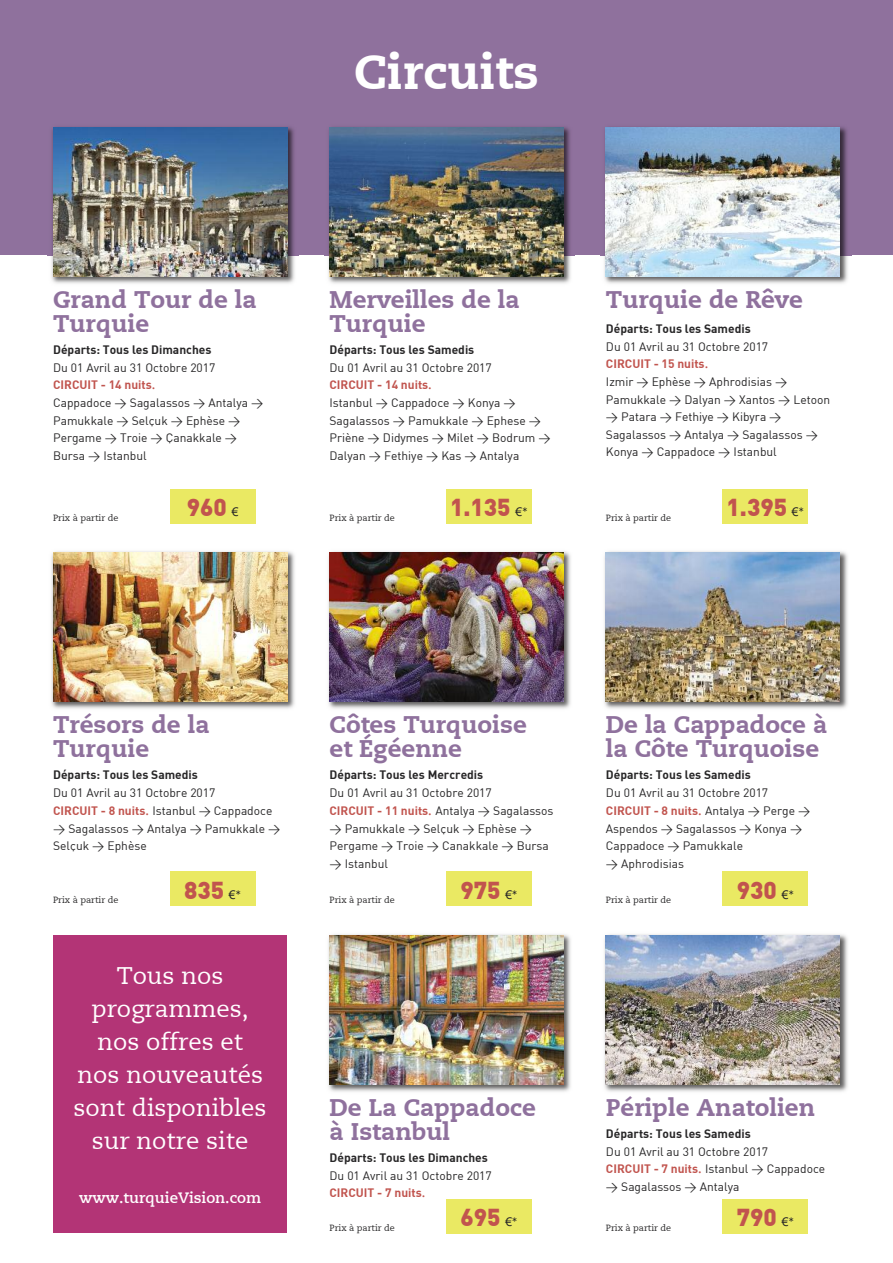
<style>
.page{position:relative;width:893px;height:1263px;background:#fff}
.page>*{position:absolute;margin:0;border:0;box-sizing:border-box;transform-origin:0 0}
.t1{font:48px "Caecilia Heavy Os F Ti";color:#fff}
.t2{font:24px/24px "Caecilia Heavy Os F Ti";color:#8f719d}
.t3{font:24px/33px "Caecilia Roman Ti";color:#fff;text-align:center}
.t4{font:900 24px "DI Nbek";color:#c1544e}
.t5{font:15px "Caecilia Bold Ti";color:#fff}
.t6{font:12px/17.4px "DIN Bek";color:#272627}
.t7{font:12px "DINBEK Bold";color:#272627}
.t8{font:12px "DINBEK Bold";color:#c1544e}
.t9{font:9px "Caecilia Roman Ti";color:#272627}
.s1{font-family:"Caecilia Bold Ti"}
.s2{font-family:"Arial";font-weight:400;font-size:12px;color:#272627}
.s3{font-family:"DIN Bek";font-weight:400;font-size:12px;color:#272627}
.s4{font-family:"DINBEK Bold";color:#c1544e}
.s5{font-family:"Caecilia Bold Ti";color:#c1544e}
.s6{font-family:"DIN Bek";color:#272627}
</style>
<div class="page">
<div style="left:53px;top:935px;width:234px;height:298px;background:#b33476"></div>
<div style="left:0;top:0;width:893px;height:255px;background:#8f719d"></div>
<img style="left:324px;top:127px;width:251px;height:157px">
<img style="left:330px;top:128px;width:233px;height:148px">
<div style="left:446px;top:489px;width:85px;height:34px;background:#eae963"></div>
<img style="left:48px;top:127px;width:250px;height:157px">
<img style="left:53px;top:128px;width:234px;height:148px">
<div style="left:170px;top:489px;width:85px;height:34px;background:#eae963"></div>
<img style="left:601px;top:127px;width:250px;height:157px">
<img style="left:606px;top:128px;width:234px;height:148px">
<img style="left:51px;top:551px;width:244px;height:158px">
<img style="left:53px;top:553px;width:234px;height:149px">
<div style="left:723px;top:489px;width:85px;height:34px;background:#eae963"></div>
<img style="left:328px;top:551px;width:243px;height:158px">
<img style="left:330px;top:553px;width:233px;height:149px">
<div style="left:446px;top:872px;width:85px;height:34px;background:#eae963"></div>
<img style="left:604px;top:551px;width:244px;height:158px">
<img style="left:606px;top:553px;width:234px;height:149px">
<div style="left:723px;top:872px;width:85px;height:34px;background:#eae963"></div>
<img style="left:328px;top:934px;width:243px;height:158px">
<img style="left:330px;top:935px;width:233px;height:149px">
<div style="left:446px;top:1199px;width:85px;height:34px;background:#eae963"></div>
<img style="left:604px;top:934px;width:244px;height:158px">
<img style="left:606px;top:935px;width:234px;height:149px">
<div style="left:723px;top:1199px;width:85px;height:34px;background:#eae963"></div>
<div style="left:170px;top:872px;width:85px;height:34px;background:#eae963"></div>
<h1 class="t1" style="left:354px;top:43px;width:186px">Circuits</h1>
<h2 class="t2" style="left:606px;top:288px;width:198px">Turquie de Rêve</h2>
<p class="t7" style="left:606px;top:321px;width:146px">Départs: Tous les Samedis</p>
<p class="t6" style="left:606px;top:337px;width:164px">Du 01 Avril au 31 Octobre 2017</p>
<p class="t8" style="left:606px;top:356px;width:104px">CIRCUIT - 15 nuits<span class="s1">.</span></p>
<p class="t6" style="left:606px;top:373px;width:226px">Izmir &gt; Ephèse &gt; Aphrodisias &gt;<br>Pamukkale &gt; Dalyan &gt; Xantos &gt; Letoon &gt; Patara &gt; Fethiye &gt; Kibyra &gt;<br>Sagalassos &gt; Antalya &gt; Sagalassos &gt;<br>Konya &gt; Cappadoce &gt; Istanbul</p>
<h2 class="t2" style="left:330px;top:288px;width:192px">Merveilles de la<br>Turquie</h2>
<p class="t7" style="left:330px;top:342px;width:146px">Départs: Tous les Samedis</p>
<p class="t6" style="left:330px;top:358px;width:164px">Du 01 Avril au 31 Octobre 2017</p>
<p class="t8" style="left:330px;top:377px;width:104px">CIRCUIT - 14 nuits<span class="s1">.</span></p>
<p class="t6" style="left:330px;top:394px;width:223px">Istanbul &gt; Cappadoce &gt; Konya &gt;<br>Sagalassos &gt; Pamukkale &gt; Ephese &gt;<br>Priène &gt; Didymes &gt; Milet &gt; Bodrum &gt;<br>Dalyan &gt; Fethiye &gt; Kas &gt; Antalya</p>
<h2 class="t4" style="left:450px;top:491px;width:79px">1.135 <span class="s2">€</span><span class="s3">*</span></h2>
<h2 class="t2" style="left:53px;top:288px;width:205px">Grand Tour de la<br>Turquie</h2>
<p class="t7" style="left:53px;top:342px;width:160px">Départs: Tous les Dimanches</p>
<p class="t6" style="left:53px;top:358px;width:164px">Du 01 Avril au 31 Octobre 2017</p>
<p class="t8" style="left:53px;top:377px;width:104px">CIRCUIT - 14 nuits<span class="s1">.</span></p>
<p class="t6" style="left:53px;top:394px;width:212px">Cappadoce &gt; Sagalassos &gt; Antalya &gt;<br>Pamukkale &gt; Selçuk &gt; Ephèse &gt;<br>Pergame &gt; Troie &gt; Çanakkale &gt;<br>Bursa &gt; Istanbul</p>
<h2 class="t4" style="left:187px;top:491px;width:53px">960 <span class="s2">€</span></h2>
<h2 class="t4" style="left:727px;top:491px;width:79px">1.395 <span class="s2">€</span><span class="s3">*</span></h2>
<p class="t9" style="left:53px;top:512px;width:67px">Prix à partir de</p>
<p class="t9" style="left:330px;top:512px;width:67px">Prix à partir de</p>
<p class="t9" style="left:606px;top:512px;width:67px">Prix à partir de</p>
<h2 class="t2" style="left:53px;top:713px;width:158px">Trésors de la<br>Turquie</h2>
<p class="t7" style="left:53px;top:767px;width:146px">Départs: Tous les Samedis</p>
<p class="t6" style="left:53px;top:783px;width:229px">Du 01 Avril au 31 Octobre 2017<br><span class="s4">CIRCUIT - 8 nuits</span><span class="s5">.</span> Istanbul &gt; Cappadoce &gt; Sagalassos &gt; Antalya &gt; Pamukkale &gt;<br>Selçuk &gt; Ephèse</p>
<h2 class="t2" style="left:330px;top:713px;width:199px">Côtes Turquoise et Égéenne</h2>
<p class="t7" style="left:330px;top:767px;width:155px">Départs: Tous les Mercredis</p>
<p class="t6" style="left:330px;top:783px;width:226px">Du 01 Avril au 31 Octobre 2017<br><span class="s4">CIRCUIT - 11 nuits</span><span class="s5">.</span> Antalya &gt; Sagalassos &gt; Pamukkale &gt; Selçuk &gt; Ephèse &gt;<br>Pergame &gt; Troie &gt; Canakkale &gt; Bursa &gt; Istanbul</p>
<h2 class="t2" style="left:606px;top:713px;width:223px">De la Cappadoce à la Côte Turquoise</h2>
<p class="t7" style="left:606px;top:767px;width:146px">Départs: Tous les Samedis</p>
<p class="t6" style="left:606px;top:784px;width:164px">Du 01 Avril au 31 Octobre 2017</p>
<p class="t8" style="left:606px;top:802px;width:206px">CIRCUIT - 8 nuits<span class="s1">.</span> <span class="s6">Antalya &gt; Perge &gt;</span></p>
<p class="t6" style="left:606px;top:819px;width:198px">Aspendos &gt; Sagalassos &gt; Konya &gt;<br>Cappadoce &gt; Pamukkale<br>&gt; Aphrodisias</p>
<h2 class="t4" style="left:184px;top:874px;width:59px">835 <span class="s2">€</span><span class="s3">*</span></h2>
<h2 class="t4" style="left:460px;top:874px;width:59px">975 <span class="s2">€</span><span class="s3">*</span></h2>
<h2 class="t4" style="left:737px;top:874px;width:59px">930 <span class="s2">€</span><span class="s3">*</span></h2>
<p class="t9" style="left:53px;top:895px;width:67px">Prix à partir de</p>
<p class="t9" style="left:330px;top:895px;width:67px">Prix à partir de</p>
<p class="t9" style="left:606px;top:895px;width:67px">Prix à partir de</p>
<h2 class="t3" style="left:74px;top:959px;width:194px">Tous nos programmes, nos offres et nos nouveautés sont disponibles sur notre site</h2>
<p class="t5" style="left:79px;top:1189px;width:183px">www.turquieVision.com</p>
<h2 class="t2" style="left:330px;top:1096px;width:208px">De La Cappadoce à Istanbul</h2>
<p class="t7" style="left:330px;top:1150px;width:160px">Départs: Tous les Dimanches</p>
<p class="t6" style="left:330px;top:1166px;width:164px">Du 01 Avril au 31 Octobre 2017</p>
<p class="t8" style="left:330px;top:1185px;width:97px">CIRCUIT - 7 nuits<span class="s1">.</span></p>
<h2 class="t2" style="left:606px;top:1096px;width:211px">Périple Anatolien</h2>
<p class="t7" style="left:606px;top:1126px;width:146px">Départs: Tous les Samedis</p>
<p class="t6" style="left:606px;top:1142px;width:221px;line-height:17.9px">Du 01 Avril au 31 Octobre 2017<br><span class="s4">CIRCUIT - 7 nuits</span><span class="s5">.</span> Istanbul &gt; Cappadoce &gt; Sagalassos &gt; Antalya</p>
<h2 class="t4" style="left:460px;top:1201px;width:59px">695 <span class="s2">€</span><span class="s3">*</span></h2>
<h2 class="t4" style="left:737px;top:1201px;width:59px">790 <span class="s2">€</span><span class="s3">*</span></h2>
<p class="t9" style="left:330px;top:1222px;width:67px">Prix à partir de</p>
<p class="t9" style="left:606px;top:1222px;width:67px">Prix à partir de</p>
</div>
